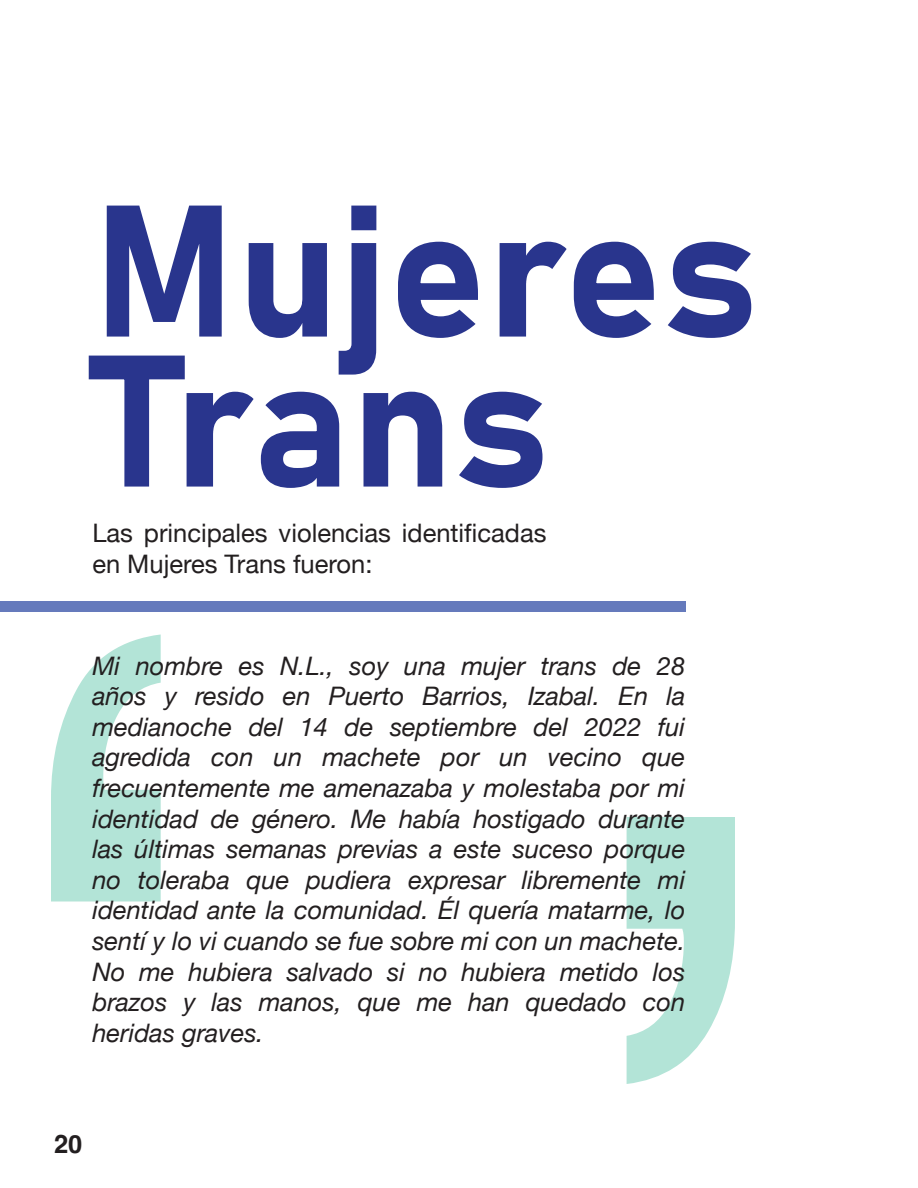
<style>
.page{position:relative;width:918px;height:1188px;background:#fff}
.page>*{position:absolute;margin:0;border:0;box-sizing:border-box;transform-origin:0 0}
.t1{font:184.5px "Bahnschrift";color:#29358d}
.t2{font:italic 25.5px/30.6px "Helvetica Neue";color:#231f20;text-align:justify}
.t3{font:25.5px/30.6px "Helvetica Neue";color:#231f20}
.t4{font:700 25.5px "Helvetica";color:#231f20}
</style>
<div class="page">
<svg style="left:51px;top:634px;width:110px;height:268px"></svg>
<svg style="left:627px;top:817px;width:108px;height:267px"></svg>
<div style="left:0;top:601px;width:685px;height:11px;background:#657abc"></div>
<p class="t1" style="left:92px;top:155px;width:668px">Mujeres</p>
<p class="t1" style="left:92px;top:305px;width:459px">Trans</p>
<p class="t3" style="left:92px;top:520px;width:456px">Las principales violencias identificadas en Mujeres Trans fueron:</p>
<p class="t2" style="left:92px;top:652px;width:595px">Mi nombre es N.L., soy una mujer trans de 28 años y resido en Puerto Barrios, Izabal. En la medianoche del 14 de septiembre del 2022 fui agredida con un machete por un vecino que frecuentemente me amenazaba y molestaba por mi identidad de género. Me había hostigado durante las últimas semanas previas a este suceso porque no toleraba que pudiera expresar libremente mi identidad ante la comunidad. Él quería matarme, lo sentí y lo vi cuando se fue sobre mi con un machete.<br>No me hubiera salvado si no hubiera metido los brazos y las manos, que me han quedado con heridas graves.</p>
<p class="t4" style="left:54px;top:1129px;width:30px">20</p>
</div>
